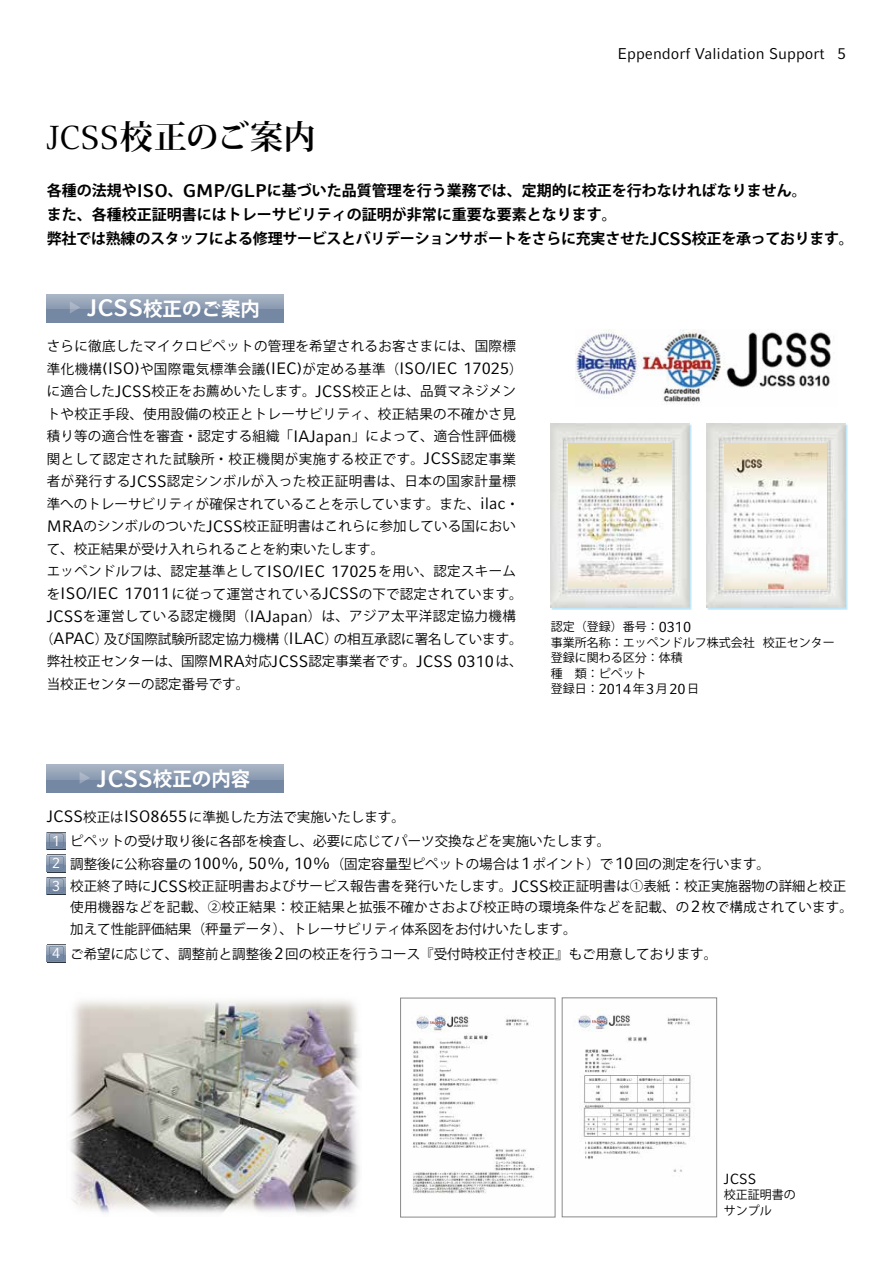
<style>
.page{position:relative;width:893px;height:1263px;background:#fff}
.page>*{position:absolute;margin:0;border:0;box-sizing:border-box;transform-origin:0 0}
.t1{font:700 33px "Koz Min Pr 6 N";color:#000}
.t2{font:700 19.5px "Koz Go Pr 6 N";color:#fff}
.t3{font:16.5px "Compatil Factfor Eppendorf";color:#000}
.t4{font:15.6px "Compatil Factfor Eppendorf";color:#000}
.t5{font:700 15px/24px "Koz Go Pr 6 N";color:#000}
.t6{font:14.7px "Compatil Factfor Eppendorf";color:#000}
.t7{font:13.5px/22.5px "Koz Go Pr 6 N";letter-spacing:.005em;color:#000}
.t8{font:13.5px "Koz Go Pr 6 N";letter-spacing:.04em;color:#000}
.t9{font:13.5px "Koz Go Pr 6 N";letter-spacing:.025em;color:#000}
.t10{font:13.5px "Koz Go Pr 6 N";letter-spacing:.03em;color:#000}
.t11{font:12px/15.5px "Koz Go Pr 6 N";color:#000}
.s1{font-family:"Compatil Textfor Eppendorf";font-weight:400}
.s2{font-family:"Compatil Factfor Eppendorf";font-size:18.3px}
.s3{font-family:"Compatil Factfor Eppendorf";font-size:23.85px}
.s4{font-family:"Koz Go Pr 6 N";font-size:13.5px}
.s5{font-family:"Compatil Factfor Eppendorf";font-size:16.5px}
.s6{font-family:"Compatil Factfor Eppendorf";font-size:14.7px}
.s7{font-family:"Compatil Factfor Eppendorf";font-size:14.7px;color:#fff}
</style>
<div class="page">
<div style="left:47px;top:294px;width:236px;height:28px;background:linear-gradient(to bottom,#a9b5c5,#6b809d)"></div>
<svg style="left:70px;top:301px;width:10px;height:12px"></svg>
<div style="left:47px;top:765px;width:236px;height:28px;background:linear-gradient(to bottom,#a7b3c3,#6b809d)"></div>
<svg style="left:80px;top:772px;width:10px;height:12px"></svg>
<svg style="left:47px;top:832px;width:19px;height:63px"></svg>
<svg style="left:47px;top:945px;width:19px;height:18px"></svg>
<div style="left:551px;top:424px;width:141px;height:186px;background:#c3e8f9"></div>
<img style="left:551px;top:424px;width:139px;height:184px">
<img style="left:568px;top:443px;width:103px;height:145px">
<div style="left:707px;top:424px;width:141px;height:186px;background:#c3e8f9"></div>
<img style="left:707px;top:424px;width:139px;height:184px">
<img style="left:724px;top:443px;width:103px;height:145px">
<img style="left:70px;top:999px;width:290px;height:214px">
<img style="left:412px;top:1012px;width:123px;height:182px">
<div style="left:400px;top:998px;width:155px;height:219px;border:1px solid #898989"></div>
<img style="left:578px;top:1010px;width:114px;height:162px">
<div style="left:562px;top:998px;width:155px;height:219px;border:1px solid #898989"></div>
<img style="left:575px;top:329px;width:256px;height:76px">
<p class="t4" style="left:617px;top:44px;width:230px">Eppendorf Validation Support 5</p>
<h1 class="t1" style="left:47px;top:119px;width:271px"><span class="s1">JCSS</span>校正のご案内</h1>
<p class="t5" style="left:47px;top:179px;width:809px">各種の法規や<span class="s2">ISO</span>、<span class="s2">GMP/GLP</span>に基づいた品質管理を行う業務では、定期的に校正を行わなければなりません。<br>また、各種校正証明書にはトレーサビリティの証明が非常に重要な要素となります。<br>弊社では熟練のスタッフによる修理サービスとバリデーションサポートをさらに充実させた<span class="s2">JCSS</span>校正を承っております。</p>
<h2 class="t2" style="left:87px;top:298px;width:175px"><span class="s3">JCSS</span>校正のご案内</h2>
<p class="t9" style="left:47px;top:339px;width:471px">さらに徹底したマイクロピペットの管理を希望されるお客さまには、国際標</p>
<p class="t3" style="left:47px;top:359px;width:477px"><span class="s4">準化機構</span>(ISO)<span class="s4">や国際電気標準会議</span>(IEC)<span class="s4">が定める基準（</span>ISO/IEC 17025<span class="s4">）</span></p>
<p class="t7" style="left:47px;top:380px;width:471px">に適合した<span class="s5">JCSS</span>校正をお薦めいたします。<span class="s5">JCSS</span>校正とは、品質マネジメン</p>
<p class="t9" style="left:47px;top:406px;width:471px">トや校正手段、使用設備の校正とトレーサビリティ、校正結果の不確かさ見</p>
<p class="t7" style="left:47px;top:425px;width:471px">積り等の適合性を審査・認定する組織「<span class="s5">IAJapan</span>」によって、適合性評価機</p>
<p class="t8" style="left:47px;top:451px;width:471px">関として認定された試験所・校正機関が実施する校正です。<span class="s5">JCSS</span>認定事業</p>
<p class="t8" style="left:47px;top:474px;width:471px">者が発行する<span class="s5">JCSS</span>認定シンボルが入った校正証明書は、日本の国家計量標</p>
<p class="t7" style="left:47px;top:493px;width:474px">準へのトレーサビリティが確保されていることを示しています。また、<span class="s5">ilac</span>・</p>
<p class="t7" style="left:47px;top:515px;width:471px"><span class="s5">MRA</span>のシンボルのついた<span class="s5">JCSS</span>校正証明書はこれらに参加している国におい</p>
<p class="t7" style="left:47px;top:538px;width:339px">て、校正結果が受け入れられることを約束いたします。</p>
<p class="t7" style="left:47px;top:560px;width:471px">エッペンドルフは、認定基準として<span class="s5">ISO/IEC 17025</span>を用い、認定スキーム</p>
<p class="t7" style="left:47px;top:583px;width:477px">を<span class="s5">ISO/IEC 17011</span>に従って運営されている<span class="s5">JCSS</span>の下で認定されています。</p>
<p class="t10" style="left:47px;top:609px;width:471px"><span class="s5">JCSS</span>を運営している認定機関（<span class="s5">IAJapan</span>）は、アジア太平洋認定協力機構</p>
<p class="t7" style="left:40px;top:628px;width:484px">（<span class="s5">APAC</span>）及び国際試験所認定協力機構（<span class="s5">ILAC</span>）の相互承認に署名しています。</p>
<p class="t7" style="left:47px;top:650px;width:477px">弊社校正センターは、国際<span class="s5">MRA</span>対応<span class="s5">JCSS</span>認定事業者です。<span class="s5">JCSS 0310</span>は、</p>
<p class="t7" style="left:47px;top:673px;width:204px">当校正センターの認定番号です。</p>
<h2 class="t2" style="left:97px;top:768px;width:155px"><span class="s3">JCSS</span>校正の内容</h2>
<p class="t11" style="left:551px;top:619px;width:286px">認定（登録）番号：<span class="s6">0310<br></span>事業所名称：エッペンドルフ株式会社 校正センター登録に関わる区分：体積<br>種　類：ピペット<br>登録日：<span class="s6">2014</span>年<span class="s6">3</span>月<span class="s6">20</span>日</p>
<p class="t7" style="left:52px;top:805px;width:560px;line-height:24.5px;text-indent:-5px"><span class="s5">JCSS</span>校正は<span class="s5">ISO8655</span>に準拠した方法で実施いたします。<br><span class="s7">1</span> ピペットの受け取り後に各部を検査し、必要に応じてパーツ交換などを実施いたします。</p>
<p class="t7" style="left:52px;top:853px;width:796px"><span class="s7">2</span> 調整後に公称容量の<span class="s5">100%, 50%, 10%</span>（固定容量型ピペットの場合は<span class="s5">1</span>ポイント）で<span class="s5">10</span>回の測定を行います。<br><span class="s7">3</span> 校正終了時に<span class="s5">JCSS</span>校正証明書およびサービス報告書を発行いたします。<span class="s5">JCSS</span>校正証明書は①表紙：校正実施器物の詳細と校正</p>
<p class="t7" style="left:70px;top:896px;width:784px">使用機器などを記載、②校正結果：校正結果と拡張不確かさおよび校正時の環境条件などを記載、の<span class="s5">2</span>枚で構成されています。加えて性能評価結果（秤量データ）、トレーサビリティ体系図をお付けいたします。</p>
<p class="t7" style="left:52px;top:943px;width:667px"><span class="s7">4</span> ご希望に応じて、調整前と調整後<span class="s5">2</span>回の校正を行うコース『受付時校正付き校正』もご用意しております。</p>
<p class="t6" style="left:724px;top:1171px;width:34px">JCSS</p>
<p class="t11" style="left:724px;top:1187px;width:73px">校正証明書のサンプル</p>
</div>
